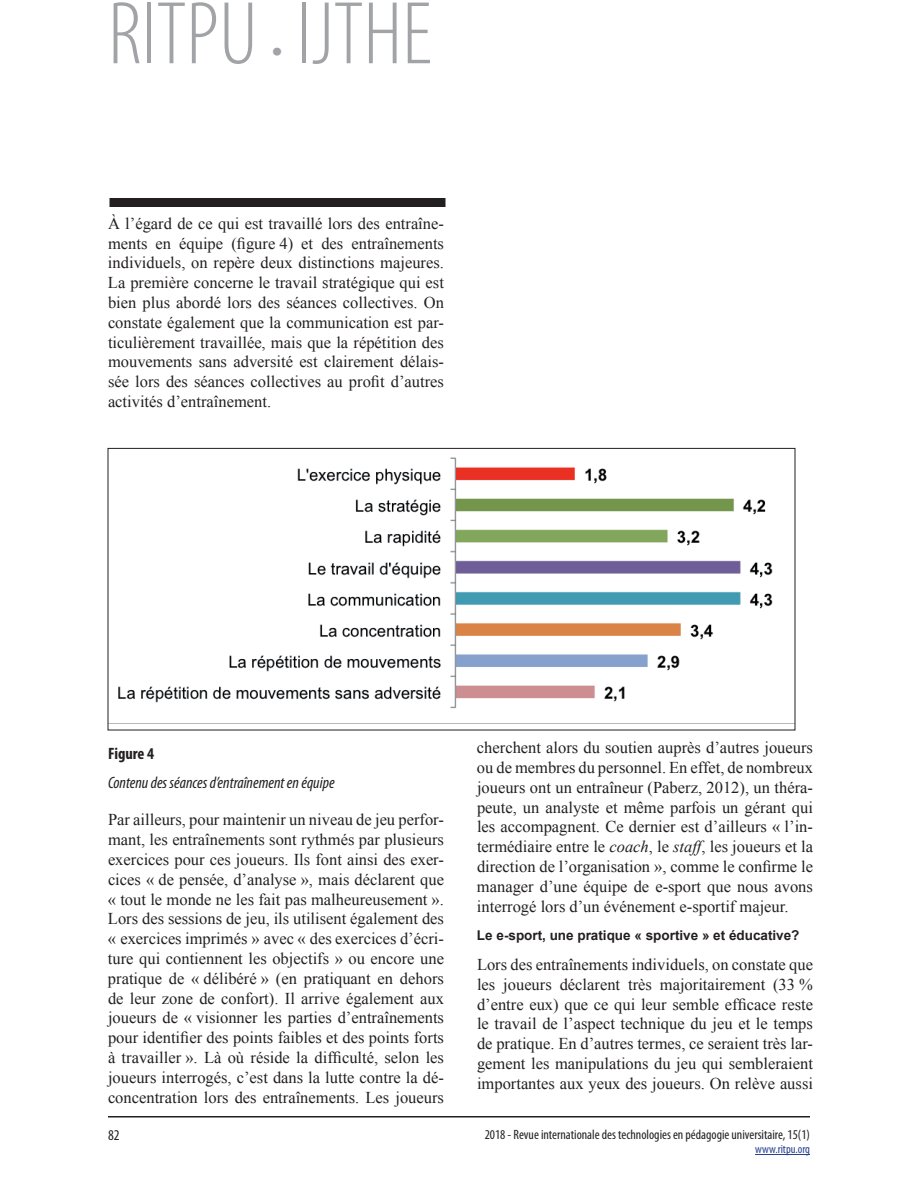
<style>
.page{position:relative;width:918px;height:1188px;background:#fff}
.page>*{position:absolute;margin:0;border:0;box-sizing:border-box;transform-origin:0 0}
.t1{font:300 condensed 90px "Myriad Pro";color:#a1a3a6}
.t2{font:16.5px/19.8px "Times New Roman";color:#231f20;text-align:justify}
.t3{font:italic condensed 16.5px "Myriad Pro";color:#231f20}
.t4{font:700 condensed 16.5px "Myriad Pro";color:#231f20}
.t5{font:condensed 15px "Myriad Pro";color:#231f20}
.t6{font:condensed 13.5px "Myriad Pro";color:#231f20}
.t7{font:700 13.5px "Arial";color:#231f20}
.t8{font:condensed 12px "Myriad Pro";color:#253f8e}
.s1{font-size:45px}
.s2{font-style:italic}
</style>
<div class="page">
<hr style="left:755px;top:1154px;width:55px;height:1px;background:#253f8e">
<hr style="left:108px;top:1116px;width:702px;height:2px;background:#231f20">
<div style="left:110px;top:198px;width:336px;height:9px;background:#231f20"></div>
<img style="left:118px;top:457px;width:655px;height:252px">
<h1 class="t1" style="left:108px;top:-20px;width:325px">RITPU <span class="s1">•</span> IJTHE</h1>
<p class="t2" style="left:108px;top:213px;width:338px">À l’égard de ce qui est travaillé lors des entraîne&shy;ments en équipe (figure 4) et des entraînements individuels, on repère deux distinctions majeures.<br>La première concerne le travail stratégique qui est bien plus abordé lors des séances collectives. On constate également que la communication est par&shy;ticulièrement travaillée, mais que la répétition des mouvements sans adversité est clairement délais&shy;sée lors des séances collectives au profit d’autres activités d’entraînement.</p>
<p class="t4" style="left:108px;top:743px;width:48px">Figure 4</p>
<p class="t3" style="left:108px;top:772px;width:228px">Contenu des séances d’entraînement en équipe</p>
<p class="t2" style="left:108px;top:810px;width:338px">Par ailleurs, pour maintenir un niveau de jeu perfor&shy;mant, les entraînements sont rythmés par plusieurs exercices pour ces joueurs. Ils font ainsi des exer&shy;cices « de pensée, d’analyse », mais déclarent que « tout le monde ne les fait pas malheureusement ».<br>Lors des sessions de jeu, ils utilisent également des « exercices imprimés » avec « des exercices d’écri&shy;ture qui contiennent les objectifs » ou encore une pratique de « délibéré » (en pratiquant en dehors de leur zone de confort). Il arrive également aux joueurs de « visionner les parties d’entraînements pour identifier des points faibles et des points forts à travailler ». Là où réside la difficulté, selon les joueurs interrogés, c’est dans la lutte contre la dé&shy;concentration lors des entraînements. Les joueurs</p>
<p class="t5" style="left:108px;top:1126px;width:13px">82</p>
<p class="t2" style="left:477px;top:738px;width:338px">cherchent alors du soutien auprès d’autres joueurs ou de membres du personnel. En effet, de nombreux joueurs ont un entraîneur (Paberz, 2012), un théra&shy;peute, un analyste et même parfois un gérant qui les accompagnent. Ce dernier est d’ailleurs « l’in&shy;termédiaire entre le <span class="s2">coach</span>, le <span class="s2">staff</span>, les joueurs et la direction de l’organisation », comme le confirme le manager d’une équipe de e-sport que nous avons interrogé lors d’un événement e-sportif majeur.</p>
<p class="t7" style="left:477px;top:925px;width:167px">Le e-sport, une pratique «</p>
<p class="t2" style="left:477px;top:954px;width:338px">Lors des entraînements individuels, on constate que les joueurs déclarent très majoritairement (33 % d’entre eux) que ce qui leur semble efficace reste le travail de l’aspect technique du jeu et le temps de pratique. En d’autres termes, ce seraient très lar&shy;gement les manipulations du jeu qui sembleraient importantes aux yeux des joueurs. On relève aussi</p>
<p class="t6" style="left:485px;top:1126px;width:327px">2018 - Revue internationale des technologies en pédagogie universitaire, 15(1)</p>
<p class="t8" style="left:755px;top:1142px;width:56px">www.ritpu.org</p>
</div>
